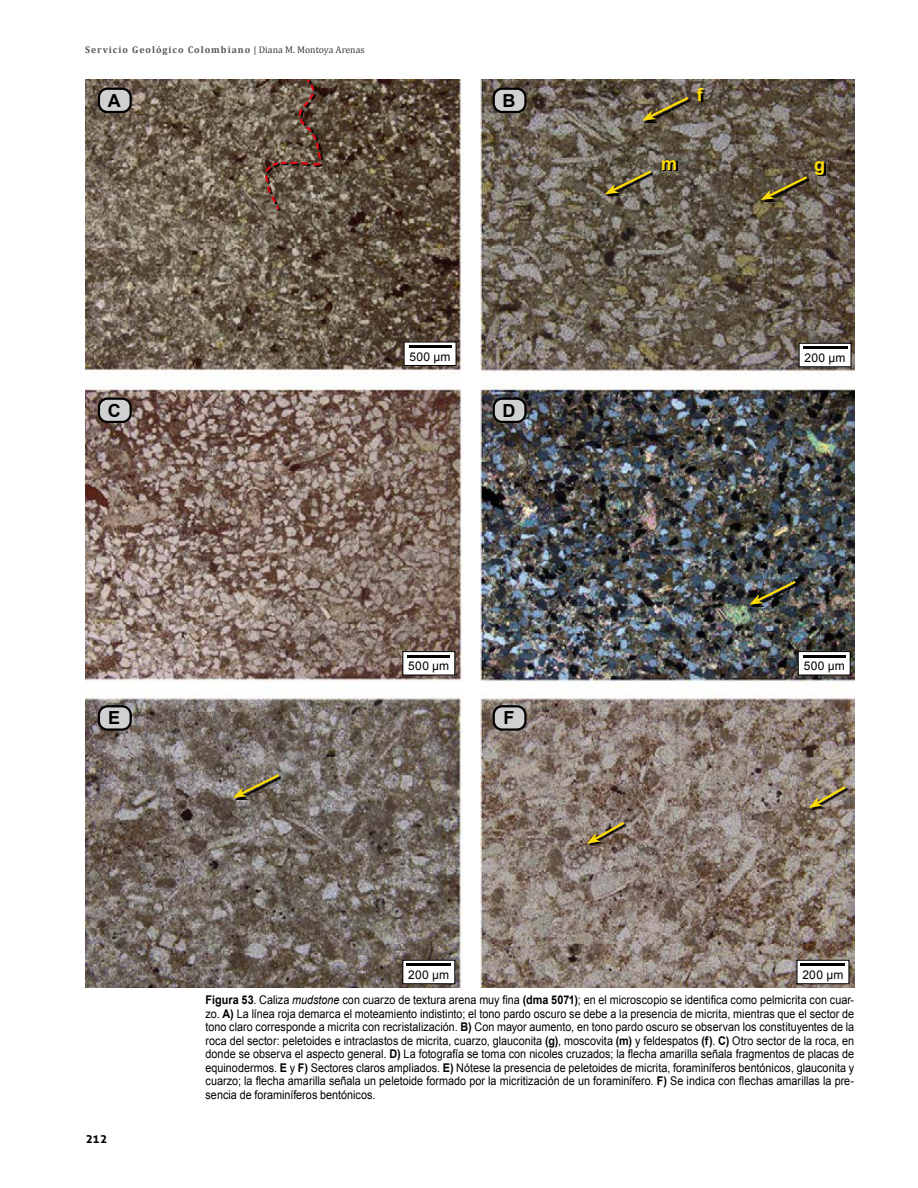
<style>
.page{position:relative;width:918px;height:1188px;background:#fff}
.page>*{position:absolute;margin:0;border:0;box-sizing:border-box;transform-origin:0 0}
.t1{font:700 18px "Arial";color:#000}
.t2{font:700 18px "Arial";color:#fd0}
.t3{font:12px/13.5px "Arial";letter-spacing:.005em;color:#000;text-align:justify;scale:.9 1}
.t4{font:12px "Arial";letter-spacing:.005em;color:#000}
.t5{font:700 12px "Aller";color:#000}
.t6{font:700 9.75px "Cambria";letter-spacing:.1em;color:#575756}
.s1{font-weight:400;color:#3c3c3b}
.s2{font-weight:700}
.s3{font-style:italic}
</style>
<div class="page">
<img style="left:85px;top:80px;width:770px;height:908px">
<svg style="left:643px;top:121px;width:47px;height:2px"></svg>
<svg style="left:642px;top:95px;width:49px;height:26px"></svg>
<svg style="left:606px;top:194px;width:47px;height:2px"></svg>
<svg style="left:605px;top:168px;width:49px;height:26px"></svg>
<svg style="left:750px;top:605px;width:47px;height:2px"></svg>
<svg style="left:749px;top:579px;width:49px;height:26px"></svg>
<svg style="left:234px;top:798px;width:47px;height:2px"></svg>
<svg style="left:233px;top:772px;width:49px;height:26px"></svg>
<svg style="left:588px;top:844px;width:38px;height:1px"></svg>
<svg style="left:587px;top:820px;width:40px;height:24px"></svg>
<svg style="left:810px;top:808px;width:37px;height:2px"></svg>
<svg style="left:809px;top:784px;width:39px;height:24px"></svg>
<svg style="left:762px;top:200px;width:47px;height:2px"></svg>
<svg style="left:761px;top:174px;width:49px;height:26px"></svg>
<svg style="left:698px;top:89px;width:7px;height:13px"></svg>
<svg style="left:663px;top:161px;width:15px;height:10px"></svg>
<svg style="left:816px;top:162px;width:10px;height:14px"></svg>
<div style="left:799px;top:343px;width:52px;height:24px;background:#fff"></div>
<div style="left:799px;top:343px;width:52px;height:24px;border:1px solid #000"></div>
<hr style="left:803px;top:347px;width:44px;height:2px;background:#000">
<div style="left:403px;top:960px;width:52px;height:24px;background:#fff"></div>
<div style="left:403px;top:960px;width:52px;height:24px;border:1px solid #000"></div>
<hr style="left:407px;top:964px;width:44px;height:2px;background:#000">
<div style="left:797px;top:960px;width:52px;height:24px;background:#fff"></div>
<div style="left:797px;top:960px;width:52px;height:24px;border:1px solid #000"></div>
<hr style="left:801px;top:964px;width:44px;height:2px;background:#000">
<div style="left:404px;top:342px;width:52px;height:23px;background:#fff"></div>
<div style="left:404px;top:342px;width:52px;height:24px;border:1px solid #000"></div>
<hr style="left:409px;top:345px;width:42px;height:3px;background:#000">
<div style="left:403px;top:652px;width:52px;height:23px;background:#fff"></div>
<div style="left:403px;top:651px;width:52px;height:24px;border:1px solid #000"></div>
<hr style="left:408px;top:655px;width:42px;height:2px;background:#000">
<div style="left:798px;top:652px;width:52px;height:23px;background:#fff"></div>
<div style="left:798px;top:651px;width:52px;height:24px;border:1px solid #000"></div>
<hr style="left:803px;top:655px;width:42px;height:2px;background:#000">
<svg style="left:264px;top:79px;width:60px;height:132px;background:#6c5748"></svg>
<div style="left:99px;top:89px;width:32px;height:23px;background:#d0d0d0;border-radius:9px"></div>
<div style="left:98px;top:88px;width:34px;height:25px;border:2px solid #000;border-radius:9px"></div>
<div style="left:99px;top:399px;width:32px;height:23px;background:#d0d0d0;border-radius:9px"></div>
<div style="left:98px;top:398px;width:34px;height:25px;border:2px solid #000;border-radius:9px"></div>
<div style="left:99px;top:706px;width:32px;height:24px;background:#d0d0d0;border-radius:9px"></div>
<div style="left:98px;top:705px;width:34px;height:26px;border:2px solid #000;border-radius:9px"></div>
<div style="left:494px;top:89px;width:31px;height:23px;background:#d0d0d0;border-radius:9px"></div>
<div style="left:493px;top:88px;width:34px;height:25px;border:2px solid #000;border-radius:9px"></div>
<div style="left:494px;top:399px;width:31px;height:23px;background:#d0d0d0;border-radius:9px"></div>
<div style="left:493px;top:398px;width:34px;height:25px;border:2px solid #000;border-radius:9px"></div>
<div style="left:494px;top:706px;width:31px;height:24px;background:#d0d0d0;border-radius:9px"></div>
<div style="left:493px;top:705px;width:34px;height:26px;border:2px solid #000;border-radius:9px"></div>
<p class="t6" style="left:85px;top:43px;width:281px">Servicio Geológico Colombiano <span class="s1">| Diana M. Montoya Arenas</span></p>
<h1 class="t1" style="left:108px;top:89px;width:14px">A</h1>
<h1 class="t1" style="left:503px;top:89px;width:14px">B</h1>
<h1 class="t1" style="left:108px;top:399px;width:14px">C</h1>
<p class="t4" style="left:410px;top:349px;width:42px">500 µm</p>
<h1 class="t1" style="left:503px;top:399px;width:14px">D</h1>
<h1 class="t2" style="left:697px;top:83px;width:7px">f</h1>
<h1 class="t2" style="left:661px;top:151px;width:18px">m</h1>
<h1 class="t2" style="left:814px;top:153px;width:12px">g</h1>
<p class="t4" style="left:805px;top:350px;width:42px">200 µm</p>
<h1 class="t1" style="left:108px;top:706px;width:14px">E</h1>
<p class="t4" style="left:408px;top:658px;width:42px">500 µm</p>
<p class="t4" style="left:804px;top:658px;width:42px">500 µm</p>
<h1 class="t1" style="left:504px;top:706px;width:12px">F</h1>
<p class="t4" style="left:408px;top:967px;width:42px">200 µm</p>
<p class="t4" style="left:802px;top:967px;width:42px">200 µm</p>
<p class="t5" style="left:86px;top:1131px;width:23px">212</p>
<p class="t3" style="left:206px;top:993px;width:722px"><span class="s2">Figura 53</span>. Caliza <span class="s3">mudstone</span> con cuarzo de textura arena muy fina <span class="s2">(dma 5071)</span>; en el microscopio se identifica como pelmicrita con cuar&shy;zo. <span class="s2">A)</span> La línea roja demarca el moteamiento indistinto; el tono pardo oscuro se debe a la presencia de micrita, mientras que el sector de tono claro corresponde a micrita con recristalización. <span class="s2">B)</span> Con mayor aumento, en tono pardo oscuro se observan los constituyentes de la roca del sector: peletoides e intraclastos de micrita, cuarzo, glauconita <span class="s2">(g)</span>, moscovita <span class="s2">(m)</span> y feldespatos <span class="s2">(f)</span>. <span class="s2">C)</span> Otro sector de la roca, en donde se observa el aspecto general. <span class="s2">D)</span> La fotografía se toma con nicoles cruzados; la flecha amarilla señala fragmentos de placas de equinodermos. <span class="s2">E</span> y <span class="s2">F)</span> Sectores claros ampliados. <span class="s2">E)</span> Nótese la presencia de peletoides de micrita, foraminíferos bentónicos, glauconita y cuarzo; la flecha amarilla señala un peletoide formado por la micritización de un foraminífero. <span class="s2">F)</span> Se indica con flechas amarillas la pre&shy;sencia de foraminíferos bentónicos.</p>
</div>
